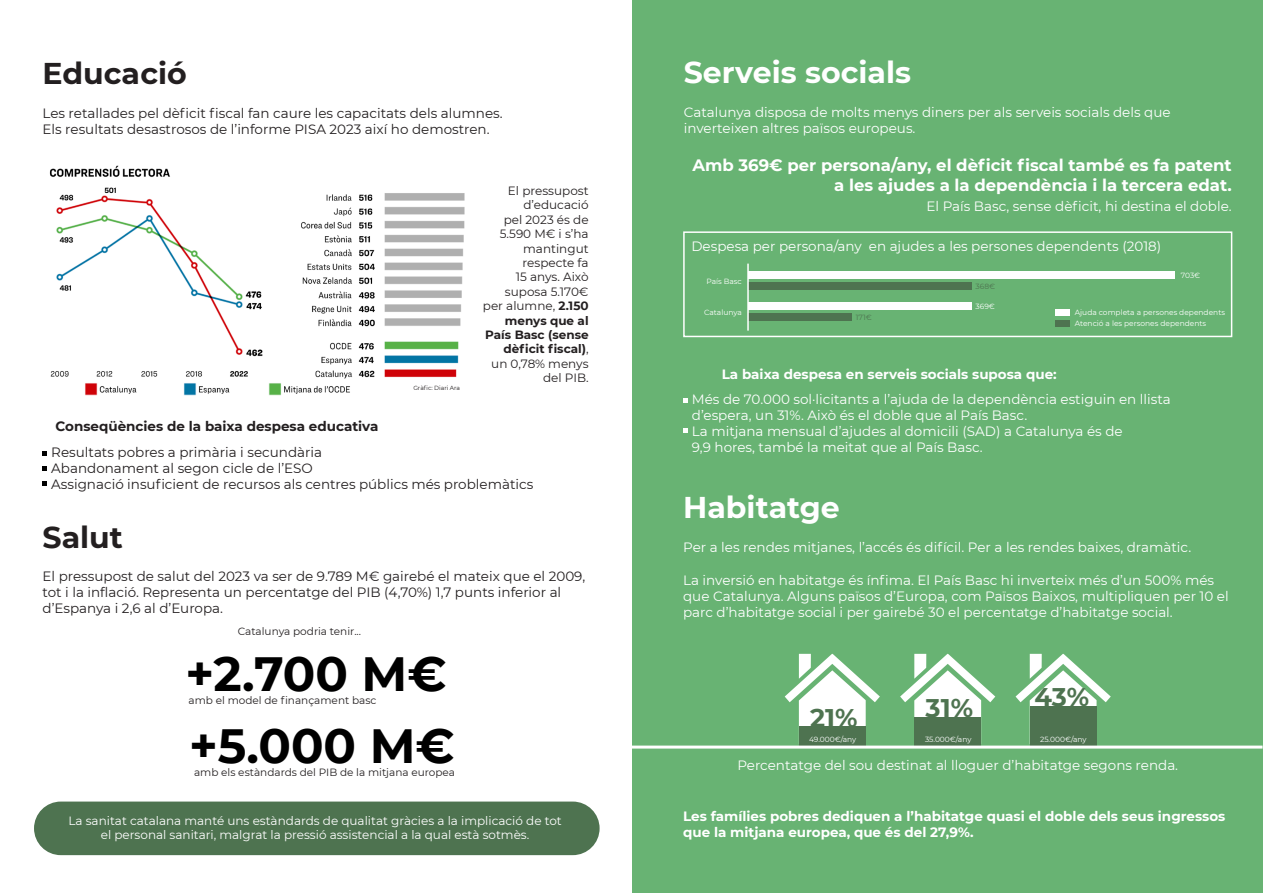
<style>
.page{position:relative;width:1263px;height:893px;background:#fff}
.page>*{position:absolute;margin:0;border:0;box-sizing:border-box;transform-origin:0 0}
.t1{font:700 48px "Montserrat";color:#000}
.t2{font:700 30px "Montserrat";color:#fff}
.t3{font:700 30px "Montserrat";color:#231f20}
.t4{font:700 25.5px "Montserrat";color:#4e7350}
.t5{font:700 16.5px/19.8px "Montserrat";color:#fff;text-align:right}
.t6{font:13.5px/16.2px "Montserrat";color:#fff}
.t7{font:13.5px/16.2px "Montserrat";color:#231f20}
.t8{font:700 13.5px/16.2px "Montserrat";color:#fff}
.t9{font:700 13.5px "Montserrat";color:#231f20}
.t10{font:12px/14.4px "Montserrat";color:#231f20;text-align:right}
.t11{font:12px "Montserrat";color:#fff}
.t12{font:10.5px "Montserrat";color:#231f20}
.t13{font:7.5px "Montserrat";color:#fff}
.t14{font:7.5px "Montserrat";color:#4e7350}
.t15{font:6px "Montserrat";color:#231f20}
.s1{font-weight:700}
</style>
<div class="page">
<div style="left:632px;top:0;width:631px;height:893px;background:#68b373"></div>
<svg style="left:43px;top:451px;width:4px;height:5px"></svg>
<svg style="left:43px;top:466px;width:4px;height:5px"></svg>
<svg style="left:43px;top:481px;width:4px;height:5px"></svg>
<svg style="left:683px;top:398px;width:5px;height:5px"></svg>
<svg style="left:683px;top:428px;width:5px;height:5px"></svg>
<img style="left:49px;top:165px;width:416px;height:231px">
<div style="left:34px;top:801px;width:566px;height:54px;background:#4e7350;border-radius:27px"></div>
<div style="left:683px;top:231px;width:549px;height:106px;border:2px solid #fff"></div>
<div style="left:748px;top:272px;width:427px;height:7px;background:#fff"></div>
<div style="left:748px;top:302px;width:224px;height:7px;background:#fff"></div>
<div style="left:748px;top:283px;width:223px;height:7px;background:#4e7350"></div>
<div style="left:748px;top:313px;width:103px;height:8px;background:#4e7350"></div>
<hr style="left:747px;top:264px;width:2px;height:67px;background:#fff">
<div style="left:1055px;top:310px;width:14px;height:6px;background:#fff"></div>
<div style="left:1055px;top:320px;width:14px;height:6px;background:#4e7350"></div>
<svg style="left:785px;top:654px;width:95px;height:92px"></svg>
<div style="left:799px;top:726px;width:67px;height:20px;background:#4e7350"></div>
<svg style="left:900px;top:654px;width:95px;height:92px"></svg>
<div style="left:914px;top:717px;width:67px;height:29px;background:#4e7350"></div>
<svg style="left:1015px;top:654px;width:96px;height:92px"></svg>
<div style="left:1030px;top:706px;width:66px;height:40px;background:#4e7350"></div>
<hr style="left:625px;top:746px;width:637px;height:3px;background:#fff">
<p class="t3" style="left:43px;top:52px;width:146px">Educació</p>
<p class="t2" style="left:684px;top:51px;width:229px">Serveis socials</p>
<p class="t7" style="left:43px;top:105px;width:462px">Les retallades pel dèficit fiscal fan caure les capacitats dels alumnes.</p>
<p class="t7" style="left:43px;top:121px;width:449px">Els resultats desastrosos de l’informe PISA 2023 així ho demostren.</p>
<p class="t15" style="left:413px;top:384px;width:48px">Gràfic: Diari Ara</p>
<p class="t10" style="left:483px;top:183px;width:107px">El pressupost d’educació<br>pel 2023 és de<br>5.590 M€ i s’ha mantingut respecte fa<br>15 anys. Això suposa 5.170€ per alumne, <span class="s1">2.150 menys que al<br>País Basc (sense dèficit fiscal)</span>,</p>
<p class="t10" style="left:491px;top:356px;width:99px">un 0,78% menys del PIB.</p>
<p class="t9" style="left:56px;top:417px;width:324px">Conseqüències de la baixa despesa educativa</p>
<p class="t7" style="left:51px;top:443px;width:272px">Resultats pobres a primària i secundària</p>
<p class="t7" style="left:51px;top:459px;width:263px">Abandonament al segon cicle de l’ESO</p>
<p class="t7" style="left:51px;top:476px;width:484px">Assignació insuficient de recursos als centres públics més problemàtics</p>
<p class="t3" style="left:43px;top:516px;width:82px">Salut</p>
<p class="t7" style="left:43px;top:567px;width:544px">El pressupost de salut del 2023 va ser de 9.789 M€ gairebé el mateix que el 2009, tot i la inflació. Representa un percentatge del PIB (4,70%) 1,7 punts inferior al d’Espanya i 2,6 al d’Europa.</p>
<p class="t12" style="left:238px;top:624px;width:125px">Catalunya podria tenir...</p>
<p class="t1" style="left:185px;top:639px;width:263px">+2.700 M€</p>
<p class="t12" style="left:189px;top:693px;width:189px">amb el model de finançament basc</p>
<p class="t1" style="left:189px;top:711px;width:267px">+5.000 M€</p>
<p class="t12" style="left:194px;top:765px;width:262px">amb els estàndards del PIB de la mitjana europea</p>
<p class="t11" style="left:68px;top:812px;width:495px">La sanitat catalana manté uns estàndards de qualitat gràcies a la implicació de tot</p>
<p class="t11" style="left:101px;top:826px;width:430px">el personal sanitari, malgrat la pressió assistencial a la qual està sotmès.</p>
<p class="t6" style="left:684px;top:104px;width:488px">Catalunya disposa de molts menys diners per als serveis socials dels que inverteixen altres països europeus.</p>
<p class="t5" style="left:692px;top:155px;width:541px">Amb 369€ per persona/any, el dèficit fiscal també es fa patent a les ajudes a la dependència i la tercera edat.</p>
<p class="t6" style="left:926px;top:197px;width:307px">El País Basc, sense dèficit, hi destina el doble.</p>
<p class="t6" style="left:691px;top:238px;width:471px">Despesa per persona/any en ajudes a les persones dependents (2018)</p>
<p class="t13" style="left:706px;top:277px;width:37px">País Basc</p>
<p class="t13" style="left:704px;top:307px;width:39px">Catalunya</p>
<p class="t13" style="left:1075px;top:307px;width:152px">Ajuda completa a persones dependents</p>
<p class="t13" style="left:1075px;top:318px;width:133px">Atenció a les persones dependents</p>
<p class="t13" style="left:1181px;top:270px;width:21px">703€</p>
<p class="t14" style="left:976px;top:281px;width:21px">368€</p>
<p class="t13" style="left:976px;top:301px;width:21px">369€</p>
<p class="t14" style="left:856px;top:313px;width:17px">171€</p>
<p class="t8" style="left:722px;top:365px;width:337px">La baixa despesa en serveis socials suposa que:</p>
<p class="t6" style="left:692px;top:390px;width:480px">Més de 70.000 sol·licitants a l’ajuda de la dependència estiguin en llista d’espera, un 31%. Això és el doble que al País Basc.</p>
<p class="t6" style="left:692px;top:423px;width:432px">La mitjana mensual d’ajudes al domicili (SAD) a Catalunya és de</p>
<p class="t6" style="left:692px;top:439px;width:292px">9,9 hores, també la meitat que al País Basc.</p>
<p class="t2" style="left:683px;top:486px;width:158px">Habitatge</p>
<p class="t6" style="left:683px;top:539px;width:510px">Per a les rendes mitjanes, l’accés és difícil. Per a les rendes baixes, dramàtic.</p>
<p class="t6" style="left:683px;top:572px;width:547px">La inversió en habitatge és ínfima. El País Basc hi inverteix més d’un 500% més que Catalunya. Alguns països d’Europa, com Països Baixos, multipliquen per 10 el parc d’habitatge social i per gairebé 30 el percentatge d’habitatge social.</p>
<p class="t4" style="left:810px;top:699px;width:49px">21%</p>
<p class="t4" style="left:925px;top:690px;width:49px">31%</p>
<p class="t4" style="left:1034px;top:679px;width:56px">43%</p>
<p class="t13" style="left:809px;top:734px;width:49px">49.000€/any</p>
<p class="t13" style="left:925px;top:734px;width:48px">35.000€/any</p>
<p class="t13" style="left:1040px;top:734px;width:48px">25.000€/any</p>
<p class="t6" style="left:737px;top:756px;width:442px">Percentatge del sou destinat al lloguer d’habitatge segons renda.</p>
<p class="t8" style="left:683px;top:807px;width:544px">Les famílies pobres dediquen a l’habitatge quasi el doble dels seus ingressos que la mitjana europea, que és del 27,9%.</p>
</div>
